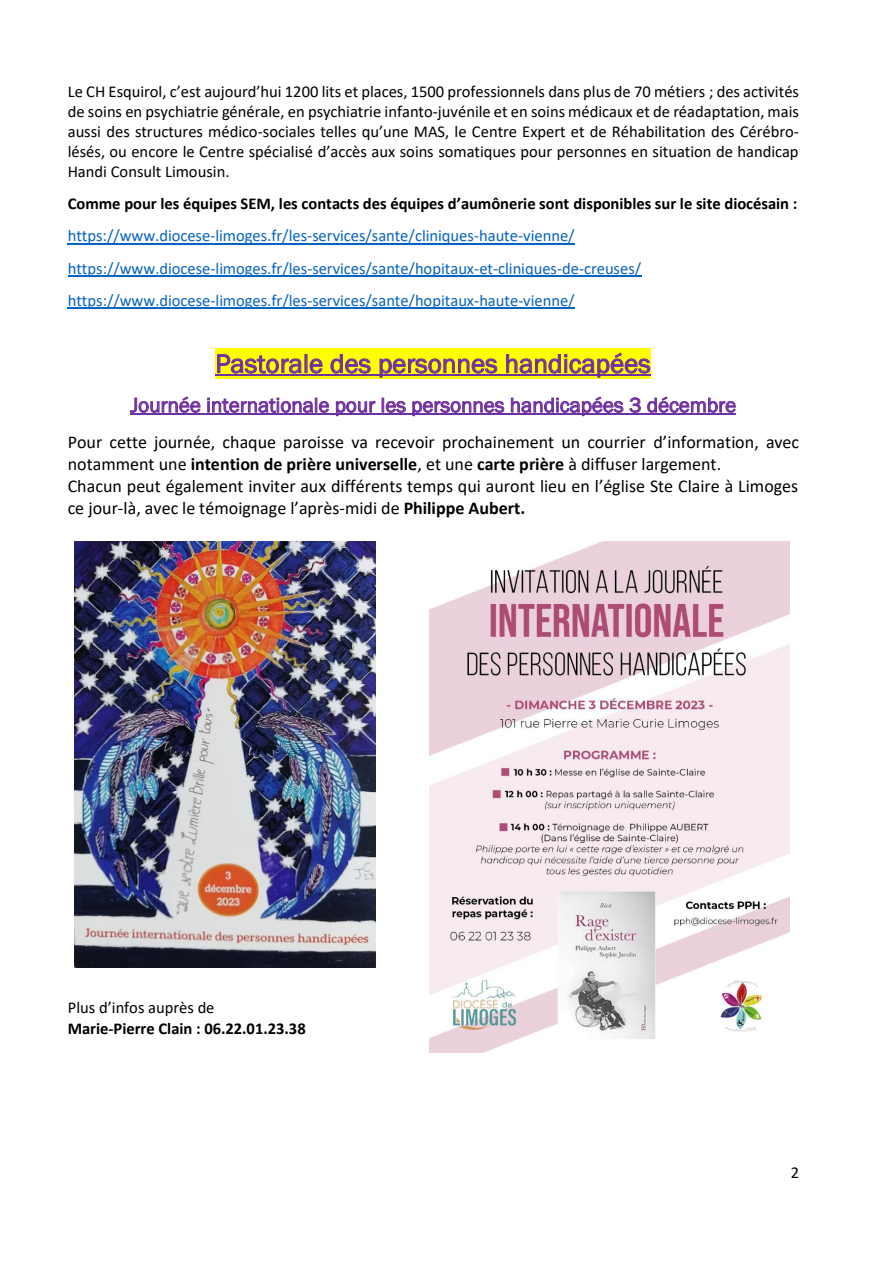
<style>
.page{position:relative;width:893px;height:1263px;background:#fff}
.page>*{position:absolute;margin:0;border:0;box-sizing:border-box;transform-origin:0 0}
.t1{font:27px "Franklin Gothic";color:#7030a0}
.t2{font:21px "Franklin Gothic";color:#7030a0}
.t3{font:18px/21.9px "Calibri";color:#000}
.t4{font:16.5px/20.1px "Calibri";color:#000;text-align:justify}
.t5{font:16.5px/32.1px "Calibri";color:#0563c1}
.t6{font:700 16.5px/21.6px "Calibri";color:#000}
.s1{font-weight:700;color:#000}
.s2{font-weight:700}
.s3{font-weight:400}
</style>
<div class="page">
<hr style="left:68px;top:243px;width:507px;height:1px;background:#0563c1">
<hr style="left:68px;top:275px;width:573px;height:1px;background:#0563c1">
<hr style="left:68px;top:308px;width:507px;height:1px;background:#0563c1">
<div style="left:215px;top:348px;width:436px;height:30px;background:#ff0"></div>
<hr style="left:215px;top:375px;width:436px;height:1px;background:#7030a0">
<hr style="left:130px;top:414px;width:606px;height:1px;background:#7030a0">
<img style="left:430px;top:541px;width:360px;height:512px">
<img style="left:74px;top:542px;width:301px;height:425px">
<p class="t4" style="left:68px;top:81px;width:733px">Le CH Esquirol, c’est aujourd’hui 1200 lits et places, 1500 professionnels dans plus de 70 métiers ; des activités de soins en psychiatrie générale, en psychiatrie infanto-juvénile et en soins médicaux et de réadaptation, mais aussi des structures médico-sociales telles qu’une MAS, le Centre Expert et de Réhabilitation des Cérébro&shy;lésés, ou encore le Centre spécialisé d’accès aux soins somatiques pour personnes en situation de handicap Handi Consult Limousin.</p>
<p class="t5" style="left:68px;top:187px;width:731px"><span class="s1">Comme pour les équipes SEM, les contacts des équipes d’aumônerie sont disponibles sur le site diocésain : </span>https://www.diocese-limoges.fr/les-services/sante/cliniques-haute-vienne/ https://www.diocese-limoges.fr/les-services/sante/hopitaux-et-cliniques-de-creuses/ https://www.diocese-limoges.fr/les-services/sante/hopitaux-haute-vienne/</p>
<p class="t1" style="left:215px;top:347px;width:437px">Pastorale des personnes handicapées</p>
<p class="t2" style="left:130px;top:392px;width:607px">Journée internationale pour les personnes handicapées 3 décembre</p>
<p class="t3" style="left:68px;top:430px;width:733px">Pour cette journée, chaque paroisse va recevoir prochainement un courrier d’information, avec notamment une <span class="s2">intention de prière universelle</span>, et une <span class="s2">carte prière</span> à diffuser largement.<br>Chacun peut également inviter aux différents temps qui auront lieu en l’église Ste Claire à Limoges ce jour-là, avec le témoignage l’après-midi de <span class="s2">Philippe Aubert.</span></p>
<p class="t6" style="left:68px;top:996px;width:239px"><span class="s3">Plus d’infos auprès de<br></span>Marie-Pierre Clain : 06.22.01.23.38</p>
<p class="t4" style="left:791px;top:1162px;width:10px">2</p>
</div>
